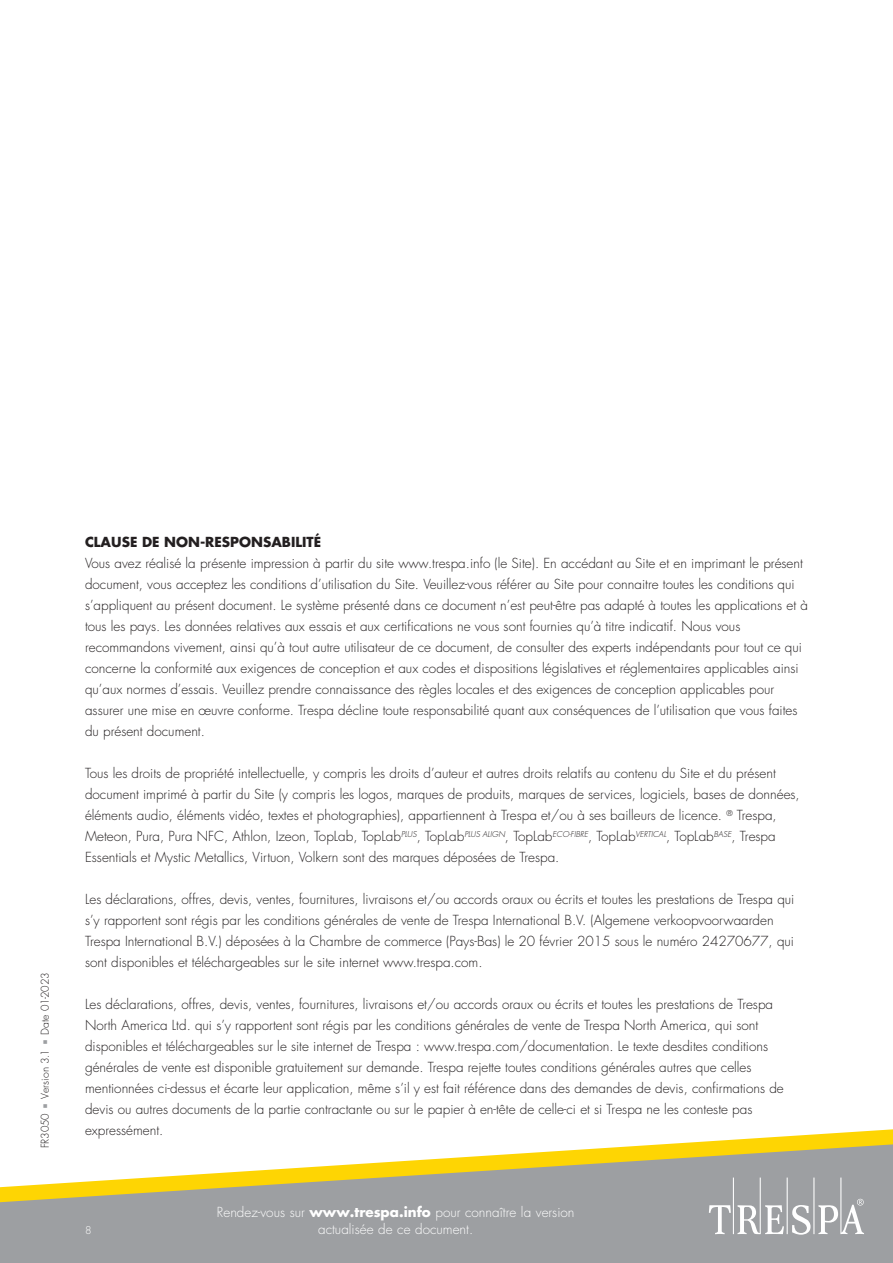
<style>
.page{position:relative;width:893px;height:1263px;background:#fff}
.page>*{position:absolute;margin:0;border:0;box-sizing:border-box;transform-origin:0 0}
.t1{font:300 13.5px/21px "Futura Std";color:#231f20}
.t2{font:300 13.5px/16.5px "Futura Std";color:#fff;text-align:center}
.t3{font:700 13.5px "Futura Std";color:#231f20}
.t4{font:300 10.5px "Futura Std";letter-spacing:-.005em;color:#231f20}
.t5{font:300 10.5px "Futura Std";color:#fff}
.s1{color:#9d9fa2}
.s2{font-weight:700}
</style>
<div class="page">
<div style="left:0;top:1212px;width:893px;height:51px;background:#9d9fa2"></div>
<svg style="left:709px;top:1212px;width:155px;height:23px"></svg>
<svg style="left:0;top:1129px;width:893px;height:83px"></svg>
<p class="t4" style="left:38px;top:1148px;width:177px;rotate:-90deg">FR3050 <span class="s1">■</span> Version 3.1 <span class="s1">■</span> Date 01-2023</p>
<p class="t3" style="left:85px;top:533px;width:238px">CLAUSE DE NON-RESPONSABILITÉ</p>
<p class="t1" style="left:85px;top:553px;width:724px">Vous avez réalisé la présente impression à partir du site www.trespa.info (le Site). En accédant au Site et en imprimant le présent document, vous acceptez les conditions d’utilisation du Site. Veuillez-vous référer au Site pour connaitre toutes les conditions qui s’appliquent au présent document. Le système présenté dans ce document n’est peut-être pas adapté à toutes les applications et à tous les pays. Les données relatives aux essais et aux certifications ne vous sont fournies qu’à titre indicatif. Nous vous recommandons vivement, ainsi qu’à tout autre utilisateur de ce document, de consulter des experts indépendants pour tout ce qui concerne la conformité aux exigences de conception et aux codes et dispositions législatives et réglementaires applicables ainsi qu’aux normes d’essais. Veuillez prendre connaissance des règles locales et des exigences de conception applicables pour assurer une mise en œuvre conforme. Trespa décline toute responsabilité quant aux conséquences de l’utilisation que vous faites du présent document.</p>
<p class="t1" style="left:85px;top:763px;width:716px">Tous les droits de propriété intellectuelle, y compris les droits d’auteur et autres droits relatifs au contenu du Site et du présent document imprimé à partir du Site (y compris les logos, marques de produits, marques de services, logiciels, bases de données, éléments audio, éléments vidéo, textes et photographies), appartiennent à Trespa et/ou à ses bailleurs de licence. <sup>®</sup> Trespa, Meteon, Pura, Pura NFC, Athlon, Izeon, TopLab, TopLab<sup>PLUS</sup>, TopLab<sup>PLUS</sup> <sup>ALIGN</sup>, TopLab<sup>ECO-FIBRE</sup>, TopLab<sup>VERTICAL</sup>, TopLab<sup>BASE</sup>, Trespa Essentials et Mystic Metallics, Virtuon, Volkern sont des marques déposées de Trespa.</p>
<p class="t1" style="left:85px;top:889px;width:711px">Les déclarations, offres, devis, ventes, fournitures, livraisons et/ou accords oraux ou écrits et toutes les prestations de Trespa qui s’y rapportent sont régis par les conditions générales de vente de Trespa International B.V. (Algemene verkoopvoorwaarden Trespa International B.V.) déposées à la Chambre de commerce (Pays-Bas) le 20 février 2015 sous le numéro 24270677, qui sont disponibles et téléchargeables sur le site internet www.trespa.com.</p>
<p class="t1" style="left:85px;top:994px;width:700px">Les déclarations, offres, devis, ventes, fournitures, livraisons et/ou accords oraux ou écrits et toutes les prestations de Trespa North America Ltd. qui s’y rapportent sont régis par les conditions générales de vente de Trespa North America, qui sont disponibles et téléchargeables sur le site internet de Trespa : www.trespa.com/documentation. Le texte desdites conditions générales de vente est disponible gratuitement sur demande. Trespa rejette toutes conditions générales autres que celles mentionnées ci-dessus et écarte leur application, même s’il y est fait référence dans des demandes de devis, confirmations de devis ou autres documents de la partie contractante ou sur le papier à en-tête de celle-ci et si Trespa ne les conteste pas expressément.</p>
<p class="t5" style="left:85px;top:1223px;width:8px">8</p>
<p class="t2" style="left:217px;top:1204px;width:359px">Rendez-vous sur <span class="s2">www.trespa.info</span> pour connaître la version actualisée de ce document.</p>
</div>
